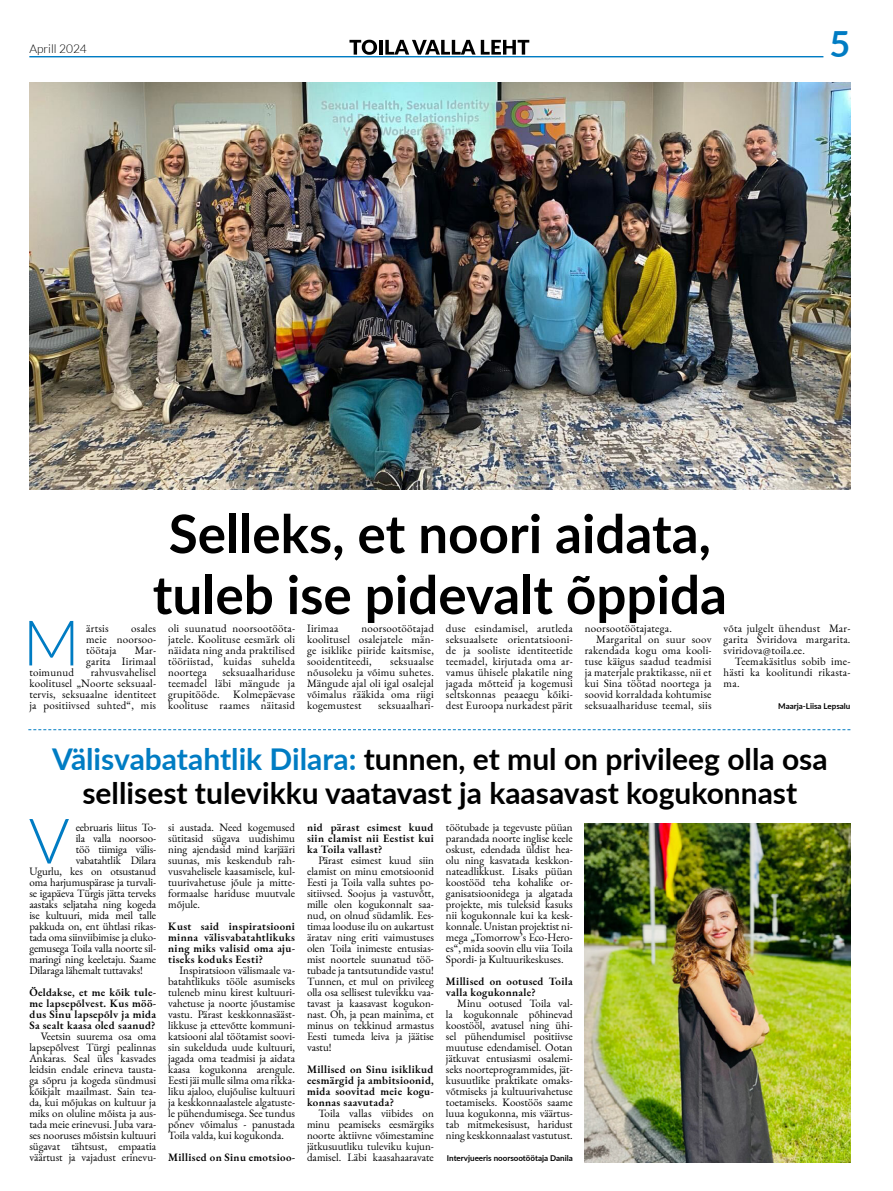
<style>
.page{position:relative;width:893px;height:1191px;background:#fff}
.page>*{position:absolute;margin:0;border:0;box-sizing:border-box;transform-origin:0 0}
.t1{font:300 62.9px "Lato";color:#007cc3}
.t2{font:700 53px/61px "Lato";color:#000;text-align:center}
.t3{font:700 36px "Lato";color:#007cc3}
.t4{font:700 30px/34.5px "Lato";color:#000;text-align:center}
.t5{font:300 12px "Lato";color:#000}
.t6{font:11px/11px "EB Garamond";color:#000;text-align:justify}
.t7{font:600 11px/11px "EB Garamond";letter-spacing:.03em;color:#000;text-align:justify}
.t8{font:11px/11px "EB Garamond";letter-spacing:.02em;color:#000;text-align:right}
.t9{font:700 8px "Lato";color:#000}
.s1{color:#007cc3}
</style>
<div class="page">
<hr style="left:29px;top:56px;width:794px;height:1px;background:#007cc3">
<svg style="left:349px;top:40px;width:28px;height:15px"></svg>
<hr style="left:379px;top:40px;width:3px;height:15px;background:#000">
<svg style="left:385px;top:40px;width:144px;height:15px"></svg>
<img style="left:29px;top:82px;width:821px;height:407px">
<img style="left:584px;top:823px;width:266px;height:339px">
<svg style="left:28px;top:729px;width:822px;height:1px"></svg>
<p class="t5" style="left:29px;top:42px;width:59px">Aprill 2024</p>
<h3 class="t3" style="left:830px;top:18px;width:22px">5</h3>
<h2 class="t2" style="left:153px;top:501px;width:576px">Selleks, et noori aidata, tuleb ise pidevalt õppida</h2>
<h1 class="t1" style="left:23px;top:609px;width:59px">M</h1>
<p class="t6" style="left:86px;top:623px;width:24px">ärtsis</p>
<p class="t6" style="left:724px;top:623px;width:128px">võta julgelt ühendust Mar&shy;garita Sviridova margarita. sviridova@toila.ee.</p>
<p class="t6" style="left:724px;top:656px;width:128px;text-indent:11px">Teemakäsitlus sobib ime&shy;hästi ka koolitundi rikasta&shy;ma.</p>
<p class="t9" style="left:778px;top:700px;width:74px">Maarja-Liisa Lepsalu</p>
<h3 class="t4" style="left:52px;top:740px;width:777px"><span class="s1">Välisvabatahtlik Dilara:</span> tunnen, et mul on privileeg olla osa sellisest tulevikku vaatavast ja kaasavast kogukonnast</h3>
<h1 class="t1" style="left:29px;top:807px;width:42px">V</h1>
<p class="t6" style="left:76px;top:821px;width:82px">eebruaris liitus To-</p>
<p class="t6" style="left:86px;top:623px;width:71px;text-indent:45px">osales meie noorsoo&shy;töötaja</p>
<p class="t6" style="left:168px;top:623px;width:128px">oli suunatud noorsootööta&shy;jatele. Koolituse eesmärk oli näidata ning anda praktilised tööriistad, kuidas suhelda noortega</p>
<p class="t6" style="left:446px;top:623px;width:128px">duse esindamisel, arutleda seksuaalsete orientatsiooni&shy;de ja sooliste identiteetide teemadel, kirjutada oma ar&shy;vamus ühisele plakatile ning jagada mõtteid ja kogemusi seltskonnas peaaegu kõiki&shy;dest Euroopa nurkadest pärit</p>
<p class="t8" style="left:585px;top:623px;width:89px">noorsootöötajatega.</p>
<p class="t6" style="left:307px;top:623px;width:128px;text-indent:54px">noorsootöötajad koolitusel osalejatele män&shy;ge isiklike piiride kaitsmise, sooidentiteedi,</p>
<p class="t8" style="left:307px;top:623px;width:33px">Iirimaa</p>
<p class="t8" style="left:596px;top:634px;width:117px">Margarital on suur soov</p>
<p class="t8" style="left:585px;top:645px;width:128px">rakendada kogu oma kooli-</p>
<p class="t8" style="left:585px;top:656px;width:128px">tuse käigus saadud teadmisi</p>
<p class="t8" style="left:585px;top:667px;width:128px">ja materjale praktikasse, nii et</p>
<p class="t8" style="left:585px;top:678px;width:128px">kui Sina töötad noortega ja</p>
<p class="t8" style="left:585px;top:689px;width:128px">soovid korraldada kohtumise</p>
<p class="t8" style="left:585px;top:700px;width:128px">seksuaalhariduse teemal, siis</p>
<p class="t8" style="left:86px;top:645px;width:71px">Mar-<br>garita Iirimaal</p>
<p class="t6" style="left:307px;top:656px;width:128px;text-indent:83px">seksuaalse nõusoleku ja võimu suhetes.<br>Mängude ajal oli igal osalejal võimalus rääkida oma riigi kogemustest</p>
<p class="t6" style="left:29px;top:667px;width:128px;text-indent:61px">rahvusvahelisel koolitusel „Noorte seksuaal&shy;tervis, seksuaalne identiteet ja positiivsed suhted“, mis</p>
<p class="t6" style="left:168px;top:667px;width:128px;text-indent:54px">seksuaalhariduse teemadel läbi mängude ja grupitööde. Kolmepäevase koolituse raames näitasid</p>
<p class="t8" style="left:29px;top:667px;width:46px">toimunud</p>
<p class="t8" style="left:378px;top:700px;width:57px">seksuaalhari-</p>
<p class="t6" style="left:168px;top:821px;width:128px">si austada. Need kogemused sütitasid sügava uudishimu ning ajendasid mind karjääri suunas, mis keskendub rah&shy;vusvahelisele kaasamisele, kul&shy;tuurivahetuse jõule ja mitte&shy;formaalse hariduse muutvale mõjule.</p>
<p class="t7" style="left:168px;top:920px;width:128px">Kust said inspiratsiooni minna välisvabatahtlikuks ning miks valisid oma aju&shy;tiseks koduks Eesti?</p>
<p class="t6" style="left:168px;top:964px;width:128px;text-indent:11px">Inspiratsioon välismaale va&shy;batahtlikuks tööle asumiseks tuleneb minu kirest kultuuri&shy;vahetuse ja noorte jõustamise vastu. Pärast keskkonnasääst&shy;likkuse ja ettevõtte kommuni&shy;katsiooni alal töötamist soovi&shy;sin sukelduda uude kultuuri, jagada oma teadmisi ja aidata kaasa kogukonna arengule.<br>Eesti jäi mulle silma oma rikka&shy;liku ajaloo, elujõulise kultuuri ja keskkonnaalastele algatuste&shy;le pühendumisega. See tundus põnev võimalus - panustada Toila valda, kui kogukonda.</p>
<p class="t7" style="left:168px;top:1151px;width:128px">Millised on Sinu emotsioo-</p>
<p class="t7" style="left:307px;top:821px;width:128px">nid pärast esimest kuud siin elamist nii Eestist kui ka Toila vallast?</p>
<p class="t6" style="left:307px;top:854px;width:128px;text-indent:11px">Pärast esimest kuud siin elamist on minu emotsioonid Eesti ja Toila valla suhtes po&shy;sitiivsed. Soojus ja vastuvõtt, mille olen kogukonnalt saa&shy;nud, on olnud südamlik. Ees&shy;timaa looduse ilu on aukartust äratav ning eriti vaimustuses olen Toila inimeste entusias&shy;mist noortele suunatud töö&shy;tubade ja tantsutundide vastu!<br>Tunnen, et mul on privileeg olla osa sellisest tulevikku vaa&shy;tavast ja kaasavast kogukon&shy;nast. Oh, ja pean mainima, et minus on tekkinud armastus Eesti tumeda leiva ja jäätise vastu!</p>
<p class="t7" style="left:307px;top:1063px;width:128px">Millised on Sinu isiklikud eesmärgid ja ambitsioonid, mida soovitad meie kogu&shy;konnas saavutada?</p>
<p class="t6" style="left:307px;top:1107px;width:128px;text-indent:11px">Toila vallas viibides on minu peamiseks eesmärgiks noorte aktiivne võimestamine jätkusuutliku tuleviku kujun&shy;damisel. Läbi kaasahaaravate</p>
<p class="t6" style="left:446px;top:821px;width:128px">töötubade ja tegevuste püüan parandada noorte inglise keele oskust, edendada üldist hea&shy;olu ning kasvatada keskkon&shy;nateadlikkust. Lisaks püüan koostööd teha kohalike or&shy;ganisatsioonidega ja algatada projekte, mis tuleksid kasuks nii kogukonnale kui ka kesk&shy;konnale. Unistan projektist ni&shy;mega „Tomorrow’s Eco-Hero&shy;es“, mida soovin ellu viia Toila Spordi- ja Kultuurikeskuses.</p>
<p class="t7" style="left:446px;top:975px;width:128px">Millised on ootused Toila valla kogukonnale?</p>
<p class="t6" style="left:446px;top:997px;width:128px;text-indent:11px">Minu ootused Toila val&shy;la kogukonnale põhinevad koostööl, avatusel ning ühi&shy;sel pühendumisel positiivse muutuse edendamisel. Ootan jätkuvat entusiasmi osalemi&shy;seks noorteprogrammides, jät&shy;kusuutlike praktikate omaks&shy;võtmiseks ja kultuurivahetuse toetamiseks. Koostöös saame luua kogukonna, mis väärtus&shy;tab mitmekesisust, haridust ning keskkonnaalast vastutust.</p>
<p class="t9" style="left:447px;top:1151px;width:127px">Intervjueeris noorsootöötaja Danila</p>
<p class="t6" style="left:76px;top:832px;width:82px">ila valla noorsoo-</p>
<p class="t6" style="left:76px;top:843px;width:82px">töö tiimiga välis-</p>
<p class="t6" style="left:76px;top:854px;width:82px">vabatahtlik Dilara</p>
<p class="t6" style="left:29px;top:865px;width:128px">Ugurlu, kes on otsustanud</p>
<p class="t6" style="left:29px;top:876px;width:128px">oma harjumuspärase ja turvali-</p>
<p class="t6" style="left:29px;top:887px;width:128px">se igapäeva Türgis jätta terveks</p>
<p class="t6" style="left:29px;top:898px;width:128px">aastaks seljataha ning kogeda</p>
<p class="t6" style="left:29px;top:909px;width:128px">ise kultuuri, mida meil talle</p>
<p class="t6" style="left:29px;top:920px;width:128px">pakkuda on, ent ühtlasi rikas-</p>
<p class="t6" style="left:29px;top:931px;width:128px">tada oma siinviibimise ja eluko-</p>
<p class="t6" style="left:29px;top:942px;width:128px">gemusega Toila valla noorte sil-</p>
<p class="t6" style="left:29px;top:953px;width:128px">maringi ning keeletaju. Saame</p>
<p class="t6" style="left:29px;top:964px;width:115px">Dilaraga lähemalt tuttavaks!</p>
<p class="t7" style="left:29px;top:986px;width:128px">Öeldakse, et me kõik tule&shy;me lapsepõlvest. Kus möö&shy;dus Sinu lapsepõlv ja mida Sa sealt kaasa oled saanud?</p>
<p class="t6" style="left:29px;top:1030px;width:128px;text-indent:11px">Veetsin suurema osa oma lapsepõlvest Türgi pealinnas Ankaras. Seal üles kasvades leidsin endale erineva tausta&shy;ga sõpru ja kogeda sündmusi kõikjalt maailmast. Sain tea&shy;da, kui mõjukas on kultuur ja miks on oluline mõista ja aus&shy;tada meie erinevusi. Juba vara&shy;ses nooruses mõistsin kultuuri sügavat tähtsust, empaatia väärtust ja vajadust erinevu-</p>
</div>
